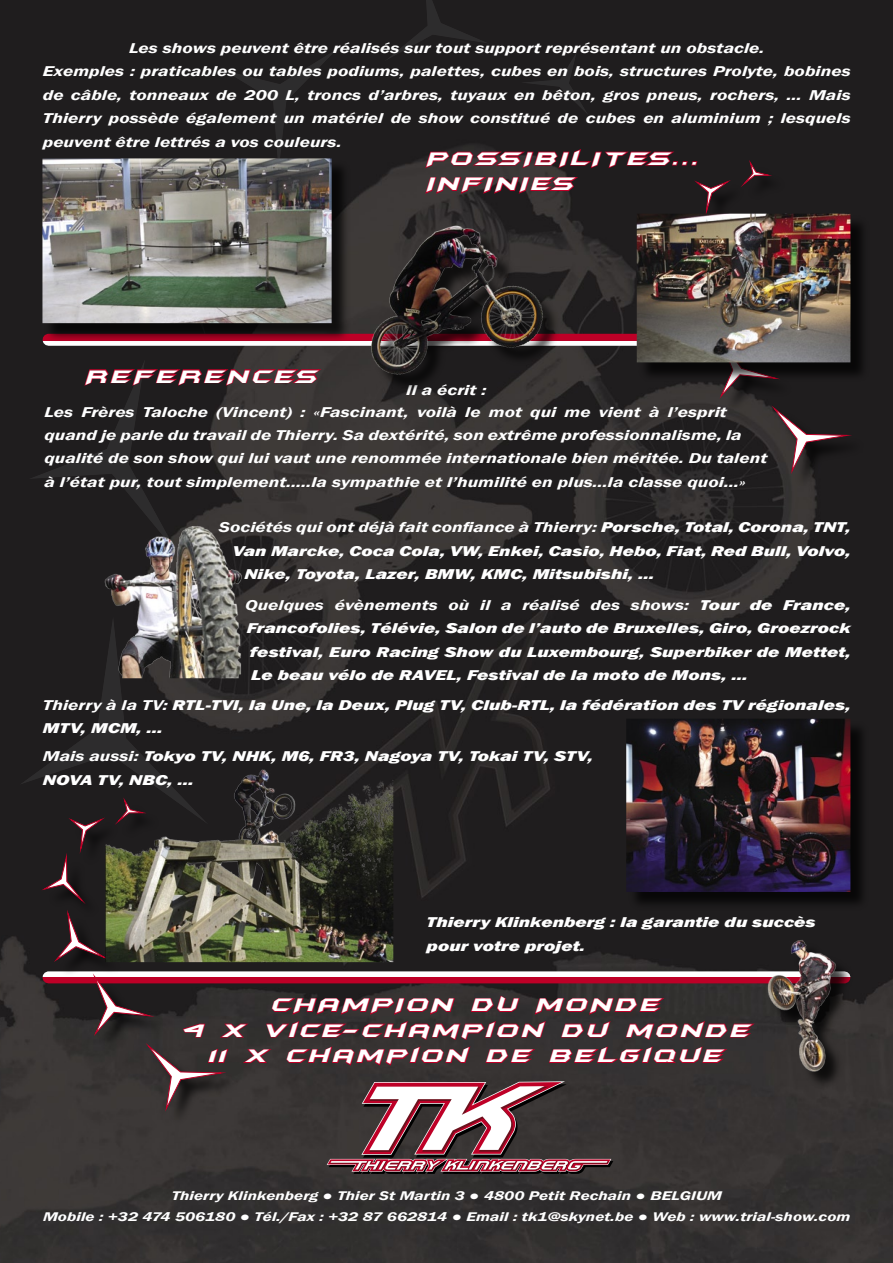
<style>
.page{position:relative;width:893px;height:1263px;background:#fff}
.page>*{position:absolute;margin:0;border:0;box-sizing:border-box;transform-origin:0 0}
.t1{font:italic 21px/25.5px "Batman Forever Alternate";color:#fff;text-align:center;scale:1.2 1}
.t2{font:italic 600 14.7px/23.4px "Franklin Gothic";color:#fff;scale:1.33 1}
.t3{font:italic 800 14.7px/23.4px "Franklin Gothic";color:#fff;scale:1.33 1}
.t4{font:italic 600 12.9px/21.3px "Franklin Gothic";color:#fff;text-align:center;scale:1.33 1}
.s1{font-weight:800}
.s2{font-weight:600}
</style>
<div class="page">
<img style="left:0;top:0;width:893px;height:1263px">
<div style="left:503px;top:23px;width:113px;height:98px;background:#1f1d1e"></div>
<svg style="left:351px;top:0;width:144px;height:78px"></svg>
<div style="left:91px;top:6px;width:252px;height:346px;background:#1f1d1e"></div>
<svg style="left:0;top:353px;width:203px;height:250px"></svg>
<svg style="left:0;top:610px;width:238px;height:304px"></svg>
<svg style="left:83px;top:368px;width:241px;height:19px"></svg>
<div style="left:49px;top:334px;width:795px;height:12px;background:#fff"></div>
<div style="left:673px;top:166px;width:192px;height:323px;background:#1f1d1e"></div>
<svg style="left:424px;top:148px;width:431px;height:340px"></svg>
<div style="left:628px;top:720px;width:242px;height:192px;background:#131011"></div>
<img style="left:626px;top:719px;width:224px;height:173px">
<div style="left:44px;top:160px;width:307px;height:184px;background:#000;opacity:.75"></div>
<img style="left:42px;top:158px;width:290px;height:165px">
<img style="left:42px;top:508px;width:205px;height:170px">
<div style="left:638px;top:215px;width:233px;height:167px;background:#000;opacity:.75"></div>
<img style="left:637px;top:214px;width:213px;height:148px">
<div style="left:373px;top:227px;width:189px;height:166px;background:#000;opacity:.75"></div>
<img style="left:361px;top:214px;width:209px;height:167px">
<div style="left:769px;top:942px;width:85px;height:148px;background:#000;opacity:.75"></div>
<img style="left:760px;top:934px;width:85px;height:142px">
<img style="left:105px;top:746px;width:288px;height:45px">
<svg style="left:32px;top:791px;width:725px;height:387px"></svg>
<p class="t2" style="left:43px;top:36px;width:609px;text-indent:86px">Les shows peuvent être réalisés sur tout support représentant un obstacle.<br>Exemples : praticables ou tables podiums, palettes, cubes en bois, structures Prolyte, bobines de câble, tonneaux de 200 L, troncs d’arbres, tuyaux en bêton, gros pneus, rochers, ... Mais Thierry possède également un matériel de show constitué de cubes en aluminium ; lesquels peuvent être lettrés a vos couleurs.</p>
<h1 class="t1" style="left:427px;top:145px;width:232px;text-align:left">POSSIBILITES...<br>INFINIES</h1>
<h1 class="t1" style="left:86px;top:363px;width:199px">REFERENCES</h1>
<p class="t2" style="left:406px;top:378px;width:63px">Il a écrit :</p>
<p class="t2" style="left:44px;top:400px;width:545px">Les Frères Taloche (Vincent) : «Fascinant, voilà le mot qui me vient à l’esprit quand je parle du travail de Thierry. Sa dextérité, son extrême professionnalisme, la qualité de son show qui lui vaut une renommée internationale bien méritée. Du talent à l’état pur, tout simplement.....la sympathie et l’humilité en plus...la classe quoi...»</p>
<p class="t2" style="left:218px;top:516px;width:477px">Sociétés qui ont déjà fait confiance à Thierry: <span class="s1">Porsche, Total, Corona, TNT,</span></p>
<p class="t3" style="left:232px;top:539px;width:466px">Van Marcke, Coca Cola, VW, Enkei, Casio, Hebo, Fiat, Red Bull, Volvo,</p>
<p class="t3" style="left:244px;top:563px;width:311px">Nike, Toyota, Lazer, BMW, KMC, Mitsubishi, ...</p>
<p class="t2" style="left:245px;top:593px;width:457px">Quelques évènements où il a réalisé des shows: <span class="s1">Tour de France,</span></p>
<p class="t3" style="left:246px;top:617px;width:456px">Francofolies, Télévie, Salon de l’auto de Bruxelles, Giro, Groezrock</p>
<p class="t3" style="left:249px;top:640px;width:453px">festival, Euro Racing Show du Luxembourg, Superbiker de Mettet,</p>
<p class="t3" style="left:251px;top:664px;width:376px">Le beau vélo de RAVEL, Festival de la moto de Mons, ...</p>
<p class="t3" style="left:43px;top:693px;width:609px"><span class="s2">Thierry à la TV:</span> RTL-TVI, la Une, la Deux, Plug TV, Club-RTL, la fédération des TV régionales,<br>MTV, MCM, ...</p>
<p class="t3" style="left:43px;top:745px;width:415px"><span class="s2">Mais aussi:</span> Tokyo TV, NHK, M6, FR3, Nagoya TV, Tokai TV, STV,<br>NOVA TV, NBC, ...</p>
<p class="t3" style="left:426px;top:910px;width:295px">Thierry Klinkenberg : la garantie du succès pour votre projet.</p>
<h1 class="t1" style="left:181px;top:992px;width:480px">CHAMPION DU MONDE<br>4 X VICE-CHAMPION DU MONDE<br>11 X CHAMPION DE BELGIQUE</h1>
<p class="t4" style="left:43px;top:1184px;width:610px">Thierry Klinkenberg ● Thier St Martin 3 ● 4800 Petit Rechain ● BELGIUM<br>Mobile : +32 474 506180 ● Tél./Fax : +32 87 662814 ● Email : tk1@skynet.be ● Web : www.trial-show.com</p>
</div>
